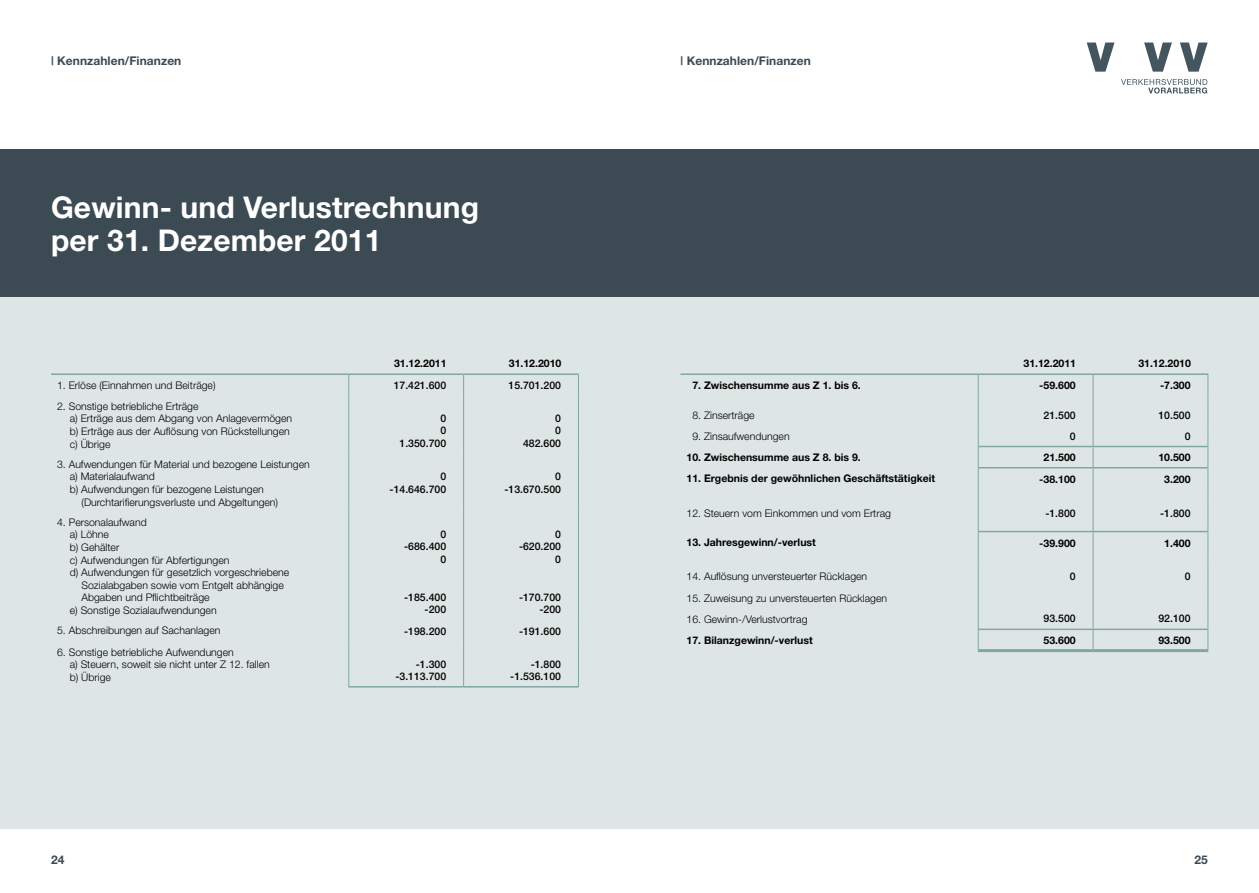
<style>
.page{position:relative;width:1259px;height:893px;background:#fff}
.page>*{position:absolute;margin:0;border:0;box-sizing:border-box;transform-origin:0 0}
.t1{font:700 30px/33px "Helvetica Neue";letter-spacing:.005em;color:#fff}
.t2{font:700 12px "Helvetica Neue";letter-spacing:.005em;color:#3c4a54}
.t3{font:300 10.5px/12.6px "Helvetica Neue";color:#000}
.t4{font:700 10.5px "Helvetica Neue";color:#000}
.t5{font:500 10.5px/12.6px "Helvetica Neue";color:#000;text-align:right}
</style>
<div class="page">
<div style="left:0;top:149px;width:629px;height:149px;background:#3c4a54"></div>
<div style="left:629px;top:149px;width:630px;height:149px;background:#3c4a54"></div>
<div style="left:629px;top:298px;width:630px;height:531px;background:#dee6e5"></div>
<div style="left:0;top:298px;width:629px;height:531px;background:#dee6e5"></div>
<hr style="left:51px;top:373px;width:298px;height:2px;background:#80a7a4">
<svg style="left:348px;top:375px;width:1px;height:20px"></svg>
<hr style="left:349px;top:373px;width:114px;height:2px;background:#80a7a4">
<svg style="left:463px;top:375px;width:1px;height:20px"></svg>
<hr style="left:463px;top:373px;width:116px;height:2px;background:#80a7a4">
<svg style="left:578px;top:375px;width:1px;height:20px"></svg>
<hr style="left:348px;top:395px;width:1px;height:58px;background:#80a7a4">
<hr style="left:463px;top:395px;width:1px;height:58px;background:#80a7a4">
<hr style="left:578px;top:395px;width:1px;height:58px;background:#80a7a4">
<hr style="left:348px;top:453px;width:1px;height:59px;background:#80a7a4">
<hr style="left:463px;top:453px;width:1px;height:59px;background:#80a7a4">
<hr style="left:578px;top:453px;width:1px;height:59px;background:#80a7a4">
<hr style="left:348px;top:512px;width:1px;height:108px;background:#80a7a4">
<hr style="left:463px;top:512px;width:1px;height:108px;background:#80a7a4">
<hr style="left:578px;top:512px;width:1px;height:108px;background:#80a7a4">
<svg style="left:348px;top:620px;width:1px;height:21px"></svg>
<svg style="left:463px;top:620px;width:1px;height:21px"></svg>
<svg style="left:578px;top:620px;width:1px;height:21px"></svg>
<hr style="left:348px;top:641px;width:1px;height:45px;background:#80a7a4">
<hr style="left:348px;top:686px;width:115px;height:1px;background:#80a7a4">
<hr style="left:463px;top:641px;width:1px;height:45px;background:#80a7a4">
<hr style="left:578px;top:641px;width:1px;height:45px;background:#80a7a4">
<hr style="left:463px;top:686px;width:116px;height:1px;background:#80a7a4">
<hr style="left:680px;top:373px;width:298px;height:2px;background:#80a7a4">
<hr style="left:978px;top:373px;width:115px;height:2px;background:#80a7a4">
<hr style="left:1093px;top:373px;width:115px;height:2px;background:#80a7a4">
<hr style="left:978px;top:446px;width:115px;height:1px;background:#80a7a4">
<hr style="left:1093px;top:446px;width:114px;height:1px;background:#80a7a4">
<hr style="left:978px;top:467px;width:115px;height:1px;background:#80a7a4">
<hr style="left:1093px;top:467px;width:114px;height:1px;background:#80a7a4">
<hr style="left:978px;top:531px;width:115px;height:1px;background:#80a7a4">
<hr style="left:1093px;top:531px;width:114px;height:1px;background:#80a7a4">
<svg style="left:978px;top:375px;width:1px;height:274px"></svg>
<hr style="left:978px;top:629px;width:115px;height:1px;background:#80a7a4">
<hr style="left:978px;top:649px;width:115px;height:3px;background:#80a7a4">
<svg style="left:1092px;top:375px;width:1px;height:274px"></svg>
<hr style="left:1093px;top:629px;width:114px;height:1px;background:#80a7a4">
<svg style="left:1207px;top:375px;width:1px;height:274px"></svg>
<hr style="left:1093px;top:649px;width:115px;height:3px;background:#80a7a4">
<svg style="left:1087px;top:43px;width:27px;height:29px"></svg>
<svg style="left:1144px;top:43px;width:28px;height:29px"></svg>
<svg style="left:1180px;top:43px;width:27px;height:29px"></svg>
<svg style="left:1121px;top:79px;width:86px;height:15px"></svg>
<p class="t2" style="left:51px;top:53px;width:132px">| Kennzahlen/Finanzen</p>
<p class="t2" style="left:680px;top:53px;width:132px">| Kennzahlen/Finanzen</p>
<h1 class="t1" style="left:51px;top:191px;width:429px">Gewinn- und Verlustrechnung per 31. Dezember 2011</h1>
<p class="t4" style="left:394px;top:357px;width:54px">31.12.2011</p>
<p class="t4" style="left:509px;top:357px;width:54px">31.12.2010</p>
<p class="t3" style="left:57px;top:379px;width:160px">1. Erlöse (Einnahmen und Beiträge)</p>
<p class="t5" style="left:394px;top:379px;width:54px">17.421.600</p>
<p class="t5" style="left:508px;top:379px;width:54px">15.701.200</p>
<p class="t3" style="left:70px;top:399px;width:224px;text-indent:-13px">2. Sonstige betriebliche Erträge<br>a) Erträge aus dem Abgang von Anlagevermögen b) Erträge aus der Auflösung von Rückstellungen c) Übrige</p>
<p class="t5" style="left:399px;top:411px;width:48px">0<br>0<br>1.350.700</p>
<p class="t5" style="left:523px;top:411px;width:39px">0<br>0<br>482.600</p>
<p class="t3" style="left:57px;top:457px;width:254px">3. Aufwendungen für Material und bezogene Leistungen</p>
<p class="t3" style="left:70px;top:470px;width:86px">a) Materialaufwand</p>
<p class="t3" style="left:70px;top:483px;width:195px">b) Aufwendungen für bezogene Leistungen</p>
<p class="t3" style="left:81px;top:495px;width:198px">(Durchtarifierungsverluste und Abgeltungen)</p>
<p class="t3" style="left:57px;top:516px;width:91px">4. Personalaufwand</p>
<p class="t3" style="left:70px;top:528px;width:41px">a) Löhne</p>
<p class="t3" style="left:70px;top:541px;width:51px">b) Gehälter</p>
<p class="t3" style="left:70px;top:553px;width:161px">c) Aufwendungen für Abfertigungen</p>
<p class="t3" style="left:70px;top:566px;width:221px">d) Aufwendungen für gesetzlich vorgeschriebene</p>
<p class="t3" style="left:81px;top:579px;width:204px">Sozialabgaben sowie vom Entgelt abhängige</p>
<p class="t3" style="left:81px;top:591px;width:130px">Abgaben und Pflichtbeiträge</p>
<p class="t3" style="left:70px;top:604px;width:148px">e) Sonstige Sozialaufwendungen</p>
<p class="t5" style="left:389px;top:470px;width:58px">0 -14.646.700</p>
<p class="t5" style="left:504px;top:470px;width:58px">0 -13.670.500</p>
<p class="t5" style="left:404px;top:528px;width:44px">0 -686.400<br>0</p>
<p class="t5" style="left:404px;top:591px;width:44px">-185.400 -200</p>
<p class="t5" style="left:519px;top:528px;width:44px">0 -620.200<br>0</p>
<p class="t5" style="left:519px;top:591px;width:44px">-170.700 -200</p>
<p class="t3" style="left:57px;top:624px;width:165px">5. Abschreibungen auf Sachanlagen</p>
<p class="t5" style="left:404px;top:625px;width:44px">-198.200</p>
<p class="t5" style="left:519px;top:625px;width:44px">-191.600</p>
<p class="t3" style="left:70px;top:645px;width:201px;text-indent:-13px">6. Sonstige betriebliche Aufwendungen<br>a) Steuern, soweit sie nicht unter Z 12. fallen b) Übrige</p>
<p class="t5" style="left:395px;top:658px;width:52px">-1.300 -3.113.700</p>
<p class="t5" style="left:510px;top:658px;width:52px">-1.800 -1.536.100</p>
<p class="t4" style="left:1023px;top:357px;width:54px">31.12.2011</p>
<p class="t4" style="left:1138px;top:357px;width:54px">31.12.2010</p>
<p class="t4" style="left:692px;top:379px;width:170px">7. Zwischensumme aus Z 1. bis 6.</p>
<p class="t4" style="left:1039px;top:379px;width:38px">-59.600</p>
<p class="t4" style="left:1160px;top:379px;width:32px">-7.300</p>
<p class="t3" style="left:692px;top:408px;width:64px">8. Zinserträge</p>
<p class="t5" style="left:1043px;top:409px;width:34px">21.500</p>
<p class="t5" style="left:1158px;top:409px;width:34px">10.500</p>
<p class="t3" style="left:692px;top:430px;width:99px">9. Zinsaufwendungen</p>
<p class="t5" style="left:1070px;top:429px;width:7px">0</p>
<p class="t5" style="left:1184px;top:429px;width:7px">0</p>
<p class="t4" style="left:686px;top:451px;width:176px">10. Zwischensumme aus Z 8. bis 9.</p>
<p class="t4" style="left:1043px;top:451px;width:34px">21.500</p>
<p class="t4" style="left:1158px;top:451px;width:34px">10.500</p>
<p class="t4" style="left:686px;top:472px;width:250px">11. Ergebnis der gewöhnlichen Geschäftstätigkeit</p>
<p class="t4" style="left:1039px;top:473px;width:38px">-38.100</p>
<p class="t4" style="left:1164px;top:473px;width:28px">3.200</p>
<p class="t3" style="left:686px;top:506px;width:206px">12. Steuern vom Einkommen und vom Ertrag</p>
<p class="t5" style="left:1045px;top:506px;width:32px">-1.800</p>
<p class="t5" style="left:1160px;top:506px;width:32px">-1.800</p>
<p class="t4" style="left:686px;top:536px;width:131px">13. Jahresgewinn/-verlust</p>
<p class="t4" style="left:1039px;top:536px;width:38px">-39.900</p>
<p class="t4" style="left:1164px;top:536px;width:28px">1.400</p>
<p class="t3" style="left:686px;top:570px;width:182px">14. Auflösung unversteuerter Rücklagen</p>
<p class="t5" style="left:1070px;top:570px;width:7px">0</p>
<p class="t5" style="left:1184px;top:570px;width:7px">0</p>
<p class="t3" style="left:686px;top:591px;width:202px">15. Zuweisung zu unversteuerten Rücklagen</p>
<p class="t3" style="left:686px;top:613px;width:122px">16. Gewinn-/Verlustvortrag</p>
<p class="t5" style="left:1043px;top:612px;width:34px">93.500</p>
<p class="t5" style="left:1158px;top:612px;width:34px">92.100</p>
<p class="t4" style="left:686px;top:634px;width:128px">17. Bilanzgewinn/-verlust</p>
<p class="t4" style="left:1043px;top:633px;width:34px">53.600</p>
<p class="t4" style="left:1158px;top:633px;width:34px">93.500</p>
<p class="t2" style="left:51px;top:852px;width:15px">24</p>
<p class="t2" style="left:1194px;top:852px;width:15px">25</p>
</div>
